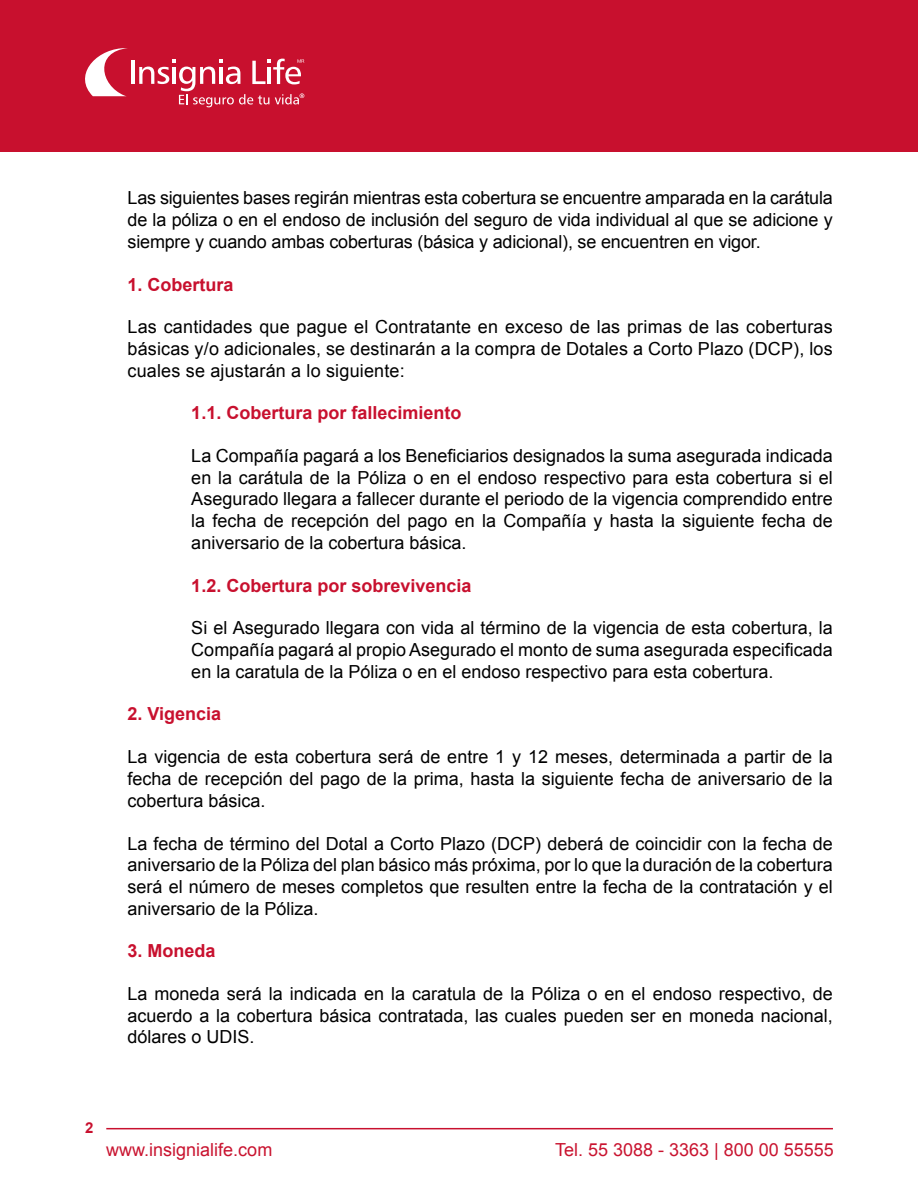
<style>
.page{position:relative;width:918px;height:1188px;background:#fff}
.page>*{position:absolute;margin:0;border:0;box-sizing:border-box;transform-origin:0 0}
.t1{font:18px/21.6px "Arial";color:#000;text-align:justify}
.t2{font:700 18px "Arial";color:#c8102e}
.t3{font:18px "Arial";color:#c91430}
.t4{font:700 15px "Arial";color:#c8102e}
</style>
<div class="page">
<div style="left:0;top:0;width:918px;height:152px;background:#c8102e"></div>
<svg style="left:85px;top:48px;width:43px;height:48px"></svg>
<hr style="left:131px;top:61px;width:3px;height:23px;background:#fff">
<svg style="left:139px;top:59px;width:165px;height:48px"></svg>
<hr style="left:106px;top:1128px;width:727px;height:1px;background:#c8102e">
<p class="t1" style="left:128px;top:188px;width:707px">Las siguientes bases regirán mientras esta cobertura se encuentre amparada en la carátula de la póliza o en el endoso de inclusión del seguro de vida individual al que se adicione y siempre y cuando ambas coberturas (básica y adicional), se encuentren en vigor.</p>
<p class="t2" style="left:128px;top:272px;width:108px">1. Cobertura</p>
<p class="t1" style="left:128px;top:316px;width:707px">Las cantidades que pague el Contratante en exceso de las primas de las coberturas básicas y/o adicionales, se destinarán a la compra de Dotales a Corto Plazo (DCP), los cuales se ajustarán a lo siguiente:</p>
<p class="t2" style="left:191px;top:401px;width:272px">1.1. Cobertura por fallecimiento</p>
<p class="t1" style="left:191px;top:445px;width:643px">La Compañía pagará a los Beneficiarios designados la suma asegurada indicada en la carátula de la Póliza o en el endoso respectivo para esta cobertura si el Asegurado llegara a fallecer durante el periodo de la vigencia comprendido entre la fecha de recepción del pago en la Compañía y hasta la siguiente fecha de aniversario de la cobertura básica.</p>
<p class="t2" style="left:191px;top:573px;width:282px">1.2. Cobertura por sobrevivencia</p>
<p class="t1" style="left:191px;top:617px;width:643px">Si el Asegurado llegara con vida al término de la vigencia de esta cobertura, la Compañía pagará al propio Asegurado el monto de suma asegurada especificada en la caratula de la Póliza o en el endoso respectivo para esta cobertura.</p>
<p class="t2" style="left:128px;top:702px;width:95px">2. Vigencia</p>
<p class="t1" style="left:128px;top:746px;width:707px">La vigencia de esta cobertura será de entre 1 y 12 meses, determinada a partir de la fecha de recepción del pago de la prima, hasta la siguiente fecha de aniversario de la cobertura básica.</p>
<p class="t1" style="left:128px;top:833px;width:707px">La fecha de término del Dotal a Corto Plazo (DCP) deberá de coincidir con la fecha de aniversario de la Póliza del plan básico más próxima, por lo que la duración de la cobertura será el número de meses completos que resulten entre la fecha de la contratación y el aniversario de la Póliza.</p>
<p class="t2" style="left:128px;top:939px;width:90px">3. Moneda</p>
<p class="t1" style="left:128px;top:983px;width:707px">La moneda será la indicada en la caratula de la Póliza o en el endoso respectivo, de acuerdo a la cobertura básica contratada, las cuales pueden ser en moneda nacional, dólares o UDIS.</p>
<p class="t4" style="left:85px;top:1118px;width:10px">2</p>
<p class="t3" style="left:106px;top:1138px;width:168px">www.insignialife.com</p>
<p class="t3" style="left:555px;top:1138px;width:280px">Tel. 55 3088 - 3363 | 800 00 55555</p>
</div>
